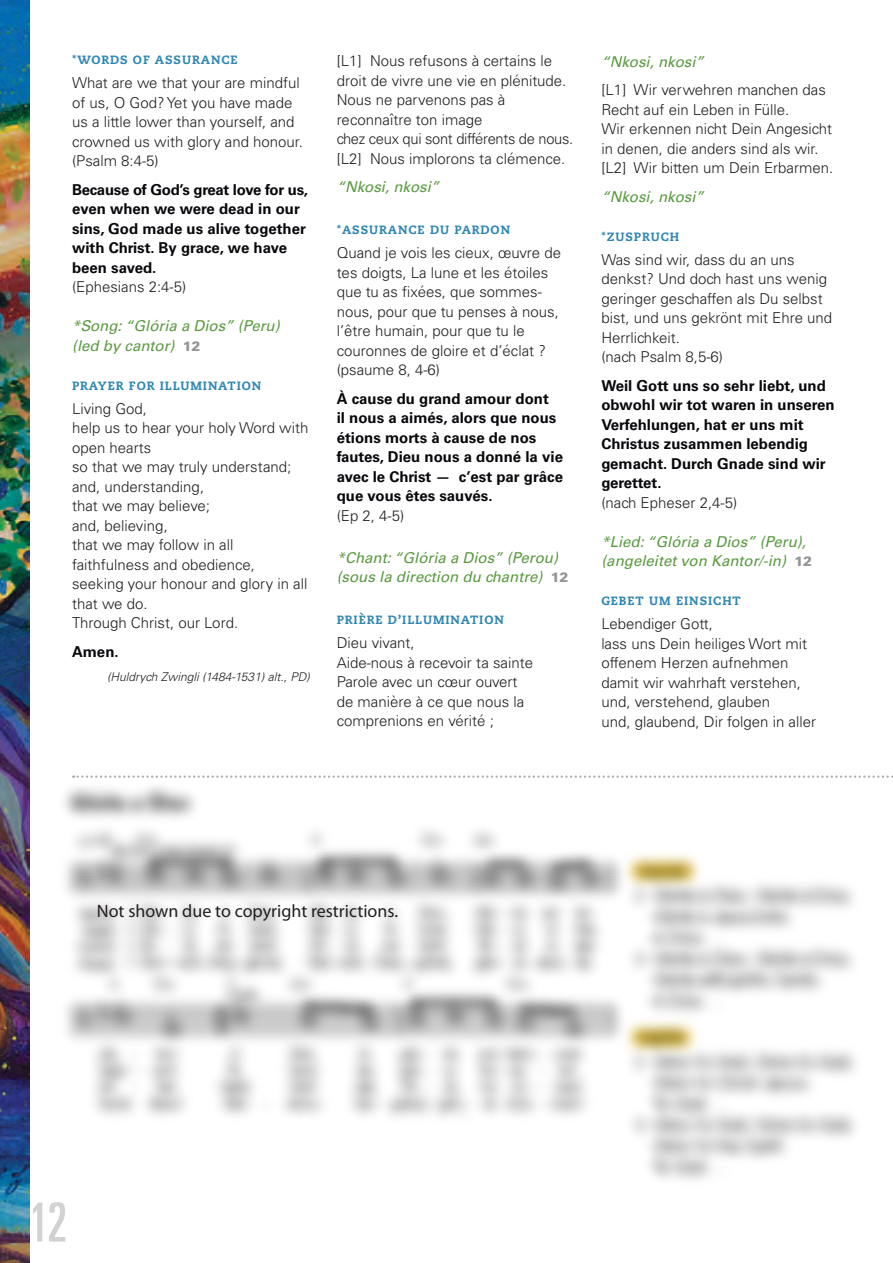
<style>
.page{position:relative;width:893px;height:1263px;background:#fff}
.page>*{position:absolute;margin:0;border:0;box-sizing:border-box;transform-origin:0 0}
.t1{font:ultra-condensed 54px "Univers";color:#d1d2d4}
.t2{font:18px "Myriad Pro";color:#231f20}
.t3{font:300 15px/19.5px "Univers CE";color:#231f20}
.t4{font:700 15px/19.5px "Univers CE";color:#08070b}
.t5{font:italic 15px/19.5px "Univers CE";color:#5a9a41}
.t6{font:800 12px "Caecilia LT";letter-spacing:.075em;color:#3086b2}
.t7{font:italic 300 12px "Univers CE";color:#231f20}
.s1{font-weight:900;font-style:normal;font-size:13.5px;color:#939598}
</style>
<div class="page">
<img style="left:0;top:0;width:30px;height:1263px">
<svg style="left:688px;top:775px;width:205px;height:3px"></svg>
<img style="left:4px;top:712px;width:684px;height:551px">
<img style="left:584px;top:811px;width:104px;height:21px">
<img style="left:597px;top:832px;width:256px;height:63px">
<img style="left:579px;top:853px;width:18px;height:21px">
<img style="left:597px;top:853px;width:249px;height:42px">
<img style="left:579px;top:874px;width:18px;height:21px">
<img style="left:597px;top:874px;width:181px;height:21px">
<img style="left:597px;top:895px;width:257px;height:21px">
<img style="left:579px;top:916px;width:18px;height:21px">
<img style="left:597px;top:916px;width:257px;height:77px">
<img style="left:579px;top:937px;width:18px;height:62px">
<img style="left:597px;top:937px;width:181px;height:57px">
<img style="left:584px;top:978px;width:154px;height:21px">
<img style="left:597px;top:999px;width:111px;height:21px">
<img style="left:579px;top:1020px;width:18px;height:21px">
<img style="left:597px;top:1020px;width:259px;height:42px">
<img style="left:579px;top:1041px;width:18px;height:21px">
<img style="left:597px;top:1041px;width:185px;height:21px">
<img style="left:597px;top:1062px;width:259px;height:77px">
<img style="left:579px;top:1083px;width:18px;height:21px">
<img style="left:597px;top:1083px;width:243px;height:73px">
<img style="left:579px;top:1104px;width:18px;height:129px">
<img style="left:597px;top:1104px;width:185px;height:129px">
<p class="t6" style="left:72px;top:53px;width:167px">*WORDS OF ASSURANCE</p>
<p class="t3" style="left:72px;top:74px;width:232px">What are we that your are mindful of us, O God? Yet you have made us a little lower than yourself, and crowned us with glory and honour. (Psalm 8:4-5)</p>
<p class="t4" style="left:72px;top:180px;width:238px">Because of God’s great love for us, even when we were dead in our sins, God made us alive together with Christ. By grace, we have been saved.</p>
<p class="t3" style="left:72px;top:278px;width:116px">(Ephesians 2:4-5)</p>
<p class="t5" style="left:72px;top:317px;width:209px">*Song: “Glória a Dios” (Peru) (led by cantor) <span class="s1">12</span></p>
<p class="t6" style="left:72px;top:378px;width:191px">PRAYER FOR ILLUMINATION</p>
<p class="t3" style="left:72px;top:399px;width:238px">Living God,<br>help us to hear your holy Word with open hearts<br>so that we may truly understand; and, understanding,<br>that we may believe;<br>and, believing,<br>that we may follow in all faithfulness and obedience, seeking your honour and glory in all that we do.<br>Through Christ, our Lord.</p>
<p class="t4" style="left:72px;top:642px;width:48px">Amen.</p>
<p class="t7" style="left:107px;top:670px;width:204px">(Huldrych Zwingli (1484-1531) alt., PD)</p>
<p class="t3" style="left:337px;top:52px;width:238px">[L1] Nous refusons à certains le droit de vivre une vie en plénitude.<br>Nous ne parvenons pas à reconnaître ton image<br>chez ceux qui sont différents de nous. [L2] Nous implorons ta clémence.</p>
<p class="t5" style="left:337px;top:178px;width:104px">“Nkosi, nkosi”</p>
<p class="t6" style="left:337px;top:223px;width:175px">*ASSURANCE DU PARDON</p>
<p class="t3" style="left:337px;top:244px;width:226px">Quand je vois les cieux, œuvre de tes doigts, La lune et les étoiles que tu as fixées, que sommes&shy;nous, pour que tu penses à nous, l’être humain, pour que tu le couronnes de gloire et d’éclat ? (psaume 8, 4-6)</p>
<p class="t4" style="left:337px;top:389px;width:228px">À cause du grand amour dont<br>il nous a aimés, alors que nous étions morts à cause de nos fautes, Dieu nous a donné la vie avec le Christ — c’est par grâce que vous êtes sauvés.</p>
<p class="t3" style="left:337px;top:506px;width:69px">(Ep 2, 4-5)</p>
<p class="t5" style="left:337px;top:548px;width:233px">*Chant: “Glória a Dios” (Perou) (sous la direction du chantre) <span class="s1">12</span></p>
<p class="t6" style="left:337px;top:613px;width:169px">PRIÈRE D’ILLUMINATION</p>
<p class="t3" style="left:337px;top:634px;width:198px">Dieu vivant,<br>Aide-nous à recevoir ta sainte<br>Parole avec un cœur ouvert de manière à ce que nous la comprenions en vérité ;</p>
<p class="t5" style="left:601px;top:52px;width:104px">“Nkosi, nkosi”</p>
<p class="t3" style="left:601px;top:80px;width:233px">[L1] Wir verwehren manchen das<br>Recht auf ein Leben in Fülle.<br>Wir erkennen nicht Dein Angesicht in denen, die anders sind als wir. [L2] Wir bitten um Dein Erbarmen.</p>
<p class="t5" style="left:601px;top:187px;width:104px">“Nkosi, nkosi”</p>
<p class="t6" style="left:601px;top:229px;width:79px">*ZUSPRUCH</p>
<p class="t3" style="left:601px;top:250px;width:232px">Was sind wir, dass du an uns denkst? Und doch hast uns wenig geringer geschaffen als Du selbst bist, und uns gekrönt mit Ehre und<br>Herrlichkeit.<br>(nach Psalm 8,5-6)</p>
<p class="t4" style="left:601px;top:376px;width:235px">Weil Gott uns so sehr liebt, und obwohl wir tot waren in unseren<br>Verfehlungen, hat er uns mit<br>Christus zusammen lebendig gemacht. Durch Gnade sind wir gerettet.</p>
<p class="t3" style="left:601px;top:493px;width:137px">(nach Epheser 2,4-5)</p>
<p class="t5" style="left:601px;top:532px;width:212px">*Lied: “Glória a Dios” (Peru), (angeleitet von Kantor/-in) <span class="s1">12</span></p>
<p class="t6" style="left:601px;top:593px;width:141px">GEBET UM EINSICHT</p>
<p class="t3" style="left:601px;top:614px;width:216px">Lebendiger Gott,<br>lass uns Dein heiliges Wort mit offenem Herzen aufnehmen damit wir wahrhaft verstehen, und, verstehend, glauben<br>und, glaubend, Dir folgen in aller</p>
<p class="t2" style="left:97px;top:901px;width:303px">Not shown due to copyright restrictions.</p>
<h1 class="t1" style="left:29px;top:1192px;width:40px">12</h1>
</div>
